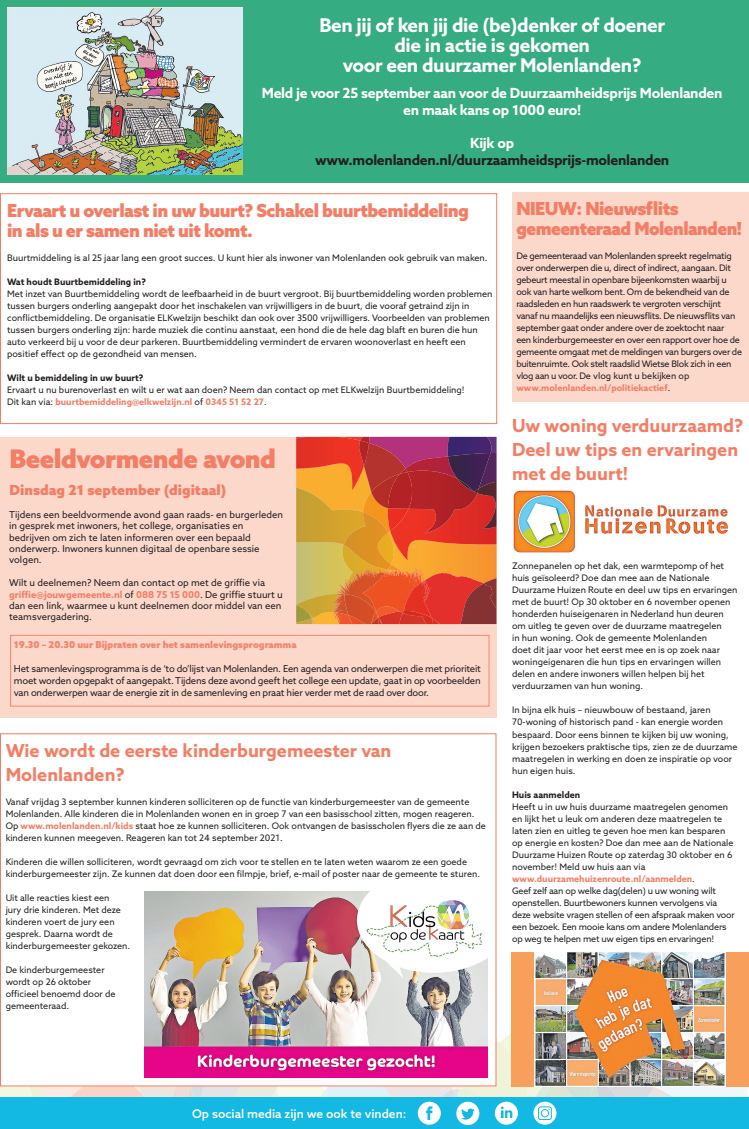
<style>
.page{position:relative;width:749px;height:1129px;background:#fff}
.page>*{position:absolute;margin:0;border:0;box-sizing:border-box;transform-origin:0 0}
.t1{font:900 25.6px "Azo Sans";letter-spacing:-.02em;color:#f37e66}
.t2{font:700 19px/20px "Azo Sans";letter-spacing:-.02em;color:#fff;text-align:center}
.t3{font:900 18px/20px "Azo Sans";letter-spacing:-.03em;color:#f37e66}
.t4{font:700 18px/24px "Azo Sans";color:#f37e66}
.t5{font:700 14px/16.8px "Azo Sans";letter-spacing:-.02em;color:#fff;text-align:center}
.t6{font:700 14px "Azo Sans";letter-spacing:-.02em;color:#231f20}
.t7{font:900 14px "Azo Sans";color:#f37e66}
.t8{font:500 12px "Azo Sans";color:#fff}
.t9{font:9.5px/11.4px "Azo Sans";color:#231f20}
.t10{font:900 9.5px "Azo Sans";color:#f4856e}
.t11{font:9px/12px "Azo Sans";color:#231f20}
.t12{font:9px/12px "Azo Sans";letter-spacing:-.03em;color:#231f20}
.t13{font:700 9px "Azo Sans";color:#231f20}
.s1{font-weight:700;color:#f37e66}
</style>
<div class="page">
<div style="left:0;top:1097px;width:748px;height:31px;background:#13b8e3"></div>
<svg style="left:0;top:954px;width:747px;height:170px"></svg>
<svg style="left:541px;top:1109px;width:7px;height:7px"></svg>
<div style="left:0;top:437px;width:496px;height:280px;background:#fcd8cb"></div>
<img style="left:316px;top:618px;width:16px;height:6px">
<img style="left:296px;top:618px;width:20px;height:6px">
<img style="left:423px;top:605px;width:37px;height:19px">
<img style="left:460px;top:605px;width:36px;height:19px">
<svg style="left:433px;top:617px;width:7px;height:7px"></svg>
<img style="left:376px;top:606px;width:23px;height:11px">
<img style="left:378px;top:611px;width:55px;height:13px">
<img style="left:405px;top:605px;width:5px;height:3px">
<img style="left:379px;top:613px;width:20px;height:11px">
<img style="left:332px;top:612px;width:12px;height:12px">
<img style="left:399px;top:612px;width:27px;height:12px">
<img style="left:313px;top:610px;width:29px;height:8px">
<img style="left:313px;top:605px;width:31px;height:5px">
<img style="left:296px;top:605px;width:17px;height:17px">
<img style="left:332px;top:605px;width:10px;height:7px">
<img style="left:344px;top:605px;width:31px;height:19px">
<svg style="left:371px;top:617px;width:11px;height:7px"></svg>
<img style="left:496px;top:528px;width:1px;height:32px">
<img style="left:496px;top:481px;width:1px;height:47px">
<svg style="left:296px;top:437px;width:200px;height:168px;background:#cd6538"></svg>
<div style="left:10px;top:634px;width:479px;height:72px;border:1px solid #f4856e"></div>
<div style="left:0;top:0;width:748px;height:183px;background:#35ac81"></div>
<div style="left:511px;top:951px;width:237px;height:135px;background:#f89f5b"></div>
<img style="left:535px;top:951px;width:190px;height:135px">
<div style="left:0;top:733px;width:496px;height:352px;background:#fff"></div>
<img style="left:145px;top:891px;width:342px;height:185px">
<img style="left:513px;top:490px;width:214px;height:63px">
<img style="left:7px;top:8px;width:235px;height:166px">
<div style="left:512px;top:193px;width:236px;height:209px;background:#fcd8cb"></div>
<div style="left:0;top:193px;width:497px;height:231px;border:1px solid #f37e66"></div>
<h2 class="t2" style="left:319px;top:15px;width:347px">Ben jij of ken jij die (be)denker of doener die in actie is gekomen<br>voor een duurzamer Molenlanden?</h2>
<h3 class="t5" style="left:262px;top:84px;width:462px">Meld je voor 25 september aan voor de Duurzaamheidsprijs Molenlanden en maak kans op 1000 euro!</h3>
<h3 class="t5" style="left:470px;top:135px;width:46px">Kijk op</h3>
<h3 class="t6" style="left:315px;top:151px;width:355px">www.molenlanden.nl/duurzaamheidsprijs-molenlanden</h3>
<h3 class="t3" style="left:7px;top:200px;width:463px">Ervaart u overlast in uw buurt? Schakel buurtbemiddeling in als u er samen niet uit komt.</h3>
<p class="t11" style="left:7px;top:252px;width:481px">Buurtmiddeling is al 25 jaar lang een groot succes. U kunt hier als inwoner van Molenlanden ook gebruik van maken.</p>
<p class="t13" style="left:7px;top:276px;width:140px">Wat houdt Buurtbemiddeling in?</p>
<p class="t11" style="left:7px;top:288px;width:487px">Met inzet van Buurtbemiddeling wordt de leefbaarheid in de buurt vergroot. Bij buurtbemiddeling worden problemen tussen burgers onderling aangepakt door het inschakelen van vrijwilligers in de buurt, die vooraf getraind zijn in conflictbemiddeling. De organisatie ELKwelzijn beschikt dan ook over 3500 vrijwilligers. Voorbeelden van problemen tussen burgers onderling zijn: harde muziek die continu aanstaat, een hond die de hele dag blaft en buren die hun auto verkeerd bij u voor de deur parkeren. Buurtbemiddeling vermindert de ervaren woonoverlast en heeft een positief effect op de gezondheid van mensen.</p>
<p class="t13" style="left:7px;top:372px;width:138px">Wilt u bemiddeling in uw buurt?</p>
<p class="t11" style="left:7px;top:384px;width:459px">Ervaart u nu burenoverlast en wilt u er wat aan doen? Neem dan contact op met ELKwelzijn Buurtbemiddeling!<br>Dit kan via: <span class="s1">buurtbemiddeling@elkwelzijn.nl</span> of <span class="s1">0345 51 52 27</span>.</p>
<h1 class="t1" style="left:10px;top:442px;width:268px">Beeldvormende avond</h1>
<h3 class="t7" style="left:10px;top:480px;width:218px">Dinsdag 21 september (digitaal)</h3>
<p class="t9" style="left:9px;top:508px;width:275px">Tijdens een beeldvormende avond gaan raads- en burgerleden in gesprek met inwoners, het college, organisaties en bedrijven om zich te laten informeren over een bepaald onderwerp. Inwoners kunnen digitaal de openbare sessie volgen.</p>
<p class="t9" style="left:9px;top:577px;width:275px">Wilt u deelnemen? Neem dan contact op met de griffie via <span class="s1">griffie@jouwgemeente.nl</span> of <span class="s1">088 75 15 000</span>. De griffie stuurt u dan een link, waarmee u kunt deelnemen door middel van een teamsvergadering.</p>
<p class="t10" style="left:14px;top:638px;width:284px">19.30 – 20.30 uur Bijpraten over het samenlevingsprogramma</p>
<p class="t9" style="left:14px;top:662px;width:468px;line-height:12px;text-align:justify">Het samenlevingsprogramma is de ‘to do’lijst van Molenlanden. Een agenda van onderwerpen die met prioriteit moet worden opgepakt of aangepakt. Tijdens deze avond geeft het college een update, gaat in op voorbeelden van onderwerpen waar de energie zit in de samenleving en praat hier verder met de raad over door.</p>
<h3 class="t4" style="left:6px;top:737px;width:387px">Wie wordt de eerste kinderburgemeester van<br>Molenlanden?</h3>
<p class="t11" style="left:6px;top:795px;width:481px">Vanaf vrijdag 3 september kunnen kinderen solliciteren op de functie van kinderburgemeester van de gemeente Molenlanden. Alle kinderen die in Molenlanden wonen en in groep 7 van een basisschool zitten, mogen reageren.<br>Op <span class="s1">www.molenlanden.nl/kids</span> staat hoe ze kunnen solliciteren. Ook ontvangen de basisscholen flyers die ze aan de kinderen kunnen meegeven. Reageren kan tot 24 september 2021.</p>
<p class="t11" style="left:6px;top:855px;width:475px">Kinderen die willen solliciteren, wordt gevraagd om zich voor te stellen en te laten weten waarom ze een goede kinderburgemeester zijn. Ze kunnen dat doen door een filmpje, brief, e-mail of poster naar de gemeente te sturen.</p>
<p class="t11" style="left:6px;top:891px;width:126px">Uit alle reacties kiest een<br>jury drie kinderen. Met deze kinderen voert de jury een gesprek. Daarna wordt de kinderburgemeester gekozen.</p>
<p class="t11" style="left:6px;top:963px;width:111px">De kinderburgemeester wordt op 26 oktober officieel benoemd door de gemeenteraad.</p>
<h3 class="t3" style="left:516px;top:198px;width:227px">NIEUW: Nieuwsflits gemeenteraad Molenlanden!</h3>
<p class="t12" style="left:516px;top:249px;width:227px">De gemeenteraad van Molenlanden spreekt regelmatig over onderwerpen die u, direct of indirect, aangaan. Dit gebeurt meestal in openbare bijeenkomsten waarbij u ook van harte welkom bent. Om de bekendheid van de raadsleden en hun raadswerk te vergroten verschijnt vanaf nu maandelijks een nieuwsflits. De nieuwsflits van september gaat onder andere over de zoektocht naar<br>een kinderburgemeester en over een rapport over hoe de gemeente omgaat met de meldingen van burgers over de buitenruimte. Ook stelt raadslid Wietse Blok zich in een vlog aan u voor. De vlog kunt u bekijken op <span class="s1">www.molenlanden.nl/politiekactief</span>.</p>
<h3 class="t4" style="left:512px;top:413px;width:233px">Uw woning verduurzaamd?<br>Deel uw tips en ervaringen met de buurt!</h3>
<p class="t11" style="left:512px;top:560px;width:227px">Zonnepanelen op het dak, een warmtepomp of het huis geïsoleerd? Doe dan mee aan de Nationale Duurzame Huizen Route en deel uw tips en ervaringen met de buurt! Op 30 oktober en 6 november openen honderden huiseigenaren in Nederland hun deuren om uitleg te geven over de duurzame maatregelen<br>in hun woning. Ook de gemeente Molenlanden<br>doet dit jaar voor het eerst mee en is op zoek naar woningeigenaren die hun tips en ervaringen willen delen en andere inwoners willen helpen bij het verduurzamen van hun woning.</p>
<p class="t11" style="left:512px;top:704px;width:227px">In bijna elk huis – nieuwbouw of bestaand, jaren 70-woning of historisch pand - kan energie worden bespaard. Door eens binnen te kijken bij uw woning, krijgen bezoekers praktische tips, zien ze de duurzame maatregelen in werking en doen ze inspiratie op voor hun eigen huis.</p>
<p class="t13" style="left:512px;top:788px;width:70px">Huis aanmelden</p>
<p class="t11" style="left:512px;top:800px;width:224px">Heeft u in uw huis duurzame maatregelen genomen en lijkt het u leuk om anderen deze maatregelen te laten zien en uitleg te geven hoe men kan besparen op energie en kosten? Doe dan mee aan de Nationale Duurzame Huizen Route op zaterdag 30 oktober en 6 november! Meld uw huis aan via <span class="s1">www.duurzamehuizenroute.nl/aanmelden</span>.<br>Geef zelf aan op welke dag(delen) u uw woning wilt openstellen. Buurtbewoners kunnen vervolgens via deze website vragen stellen of een afspraak maken voor een bezoek. Een mooie kans om andere Molenlanders op weg te helpen met uw eigen tips en ervaringen!</p>
<h3 class="t8" style="left:192px;top:1105px;width:216px">Op social media zijn we ook te vinden:</h3>
</div>
